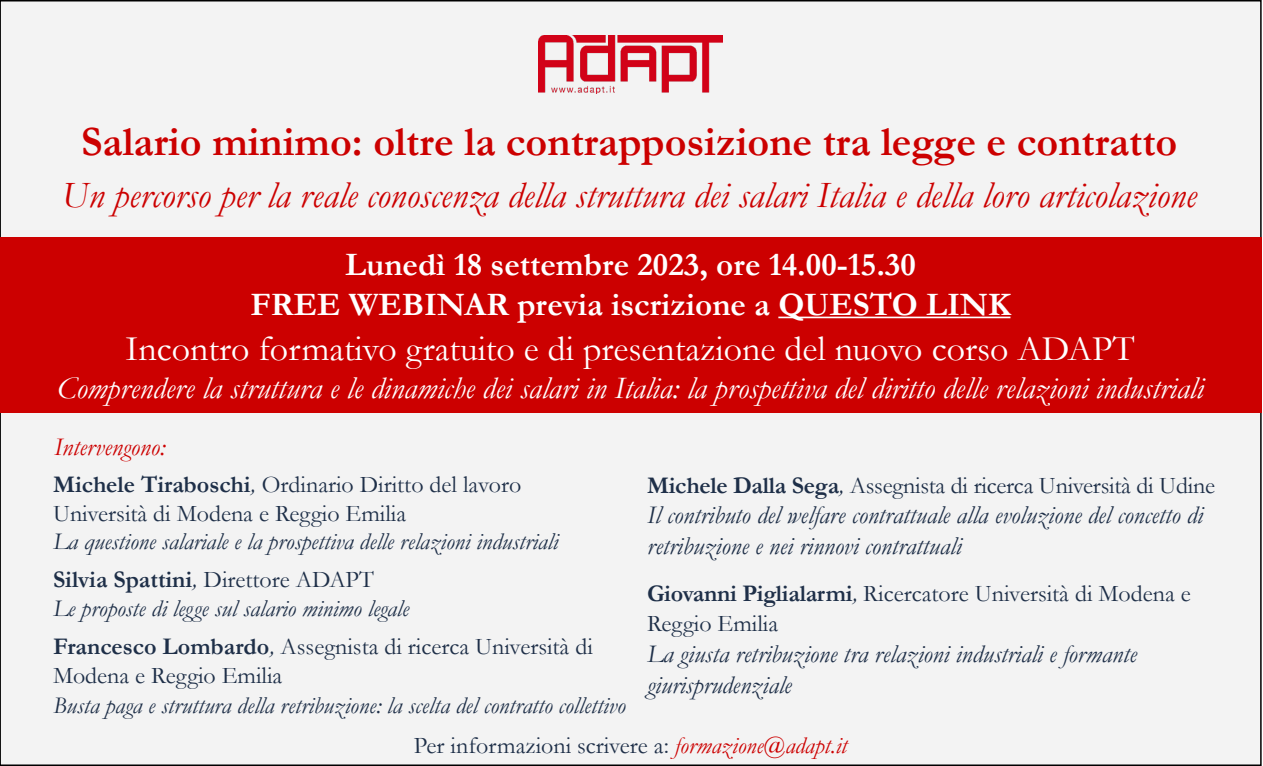
<style>
.page{position:relative;width:1263px;height:766px;background:#fff}
.page>*{position:absolute;margin:0;border:0;box-sizing:border-box;transform-origin:0 0}
.t1{font:700 42px "Garamond";color:#c00}
.t2{font:italic 37.5px "Garamond";color:#c00}
.t3{font:36px "Garamond";color:#fff}
.t4{font:700 33px/39.6px "Garamond";color:#fff;text-align:center}
.t5{font:italic 31.5px "Garamond";color:#fff}
.t6{font:italic 25.5px/30.6px "Garamond";color:#1e2f48}
.t7{font:italic 25.5px "Garamond";color:#c00}
.t8{font:24px/28.8px "Garamond";color:#1e2f48}
.t9{font:italic 24px/37.8px "Garamond";color:#1e2f48}
.s1{font-weight:700}
.s2{font-style:italic}
.s3{font-weight:700;font-style:normal}
.s4{font-style:normal}
.s5{font-style:italic;color:#c00}
</style>
<div class="page">
<div style="left:0;top:1px;width:1261px;height:764px;background:#f3f3f3"></div>
<div style="left:0;top:236px;width:1261px;height:176px;background:#c00"></div>
<hr style="left:778px;top:316px;width:232px;height:2px;background:#fff">
<img style="left:539px;top:36px;width:183px;height:57px">
<h1 class="t1" style="left:81px;top:117px;width:1098px">Salario minimo: oltre la contrapposizione tra legge e contratto</h1>
<h2 class="t2" style="left:62px;top:173px;width:1137px">Un percorso per la reale conoscenza della struttura dei salari Italia e della loro articolazione</h2>
<h3 class="t4" style="left:251px;top:244px;width:761px">Lunedì 18 settembre 2023, ore 14.00-15.30<br>FREE WEBINAR previa iscrizione a QUESTO LINK</h3>
<h3 class="t3" style="left:126px;top:327px;width:1010px">Incontro formativo gratuito e di presentazione del nuovo corso ADAPT</h3>
<h3 class="t5" style="left:57px;top:369px;width:1148px">Comprendere la struttura e le dinamiche dei salari in Italia: la prospettiva del diritto delle relazioni industriali</h3>
<p class="t7" style="left:54px;top:431px;width:113px">Intervengono:</p>
<p class="t8" style="left:53px;top:469px;width:470px"><span class="s1">Michele Tiraboschi</span><span class="s2">,</span> Ordinario Diritto del lavoro<br>Università di Modena e Reggio Emilia</p>
<p class="t9" style="left:53px;top:522px;width:507px">La questione salariale e la prospettiva delle relazioni industriali<br><span class="s3">Silvia Spattini</span>, <span class="s4">Direttore ADAPT</span></p>
<p class="t9" style="left:53px;top:589px;width:541px">Le proposte di legge sul salario minimo legale<br><span class="s3">Francesco Lombardo</span>, <span class="s4">Assegnista di ricerca Università di</span></p>
<p class="t8" style="left:53px;top:660px;width:231px">Modena e Reggio Emilia</p>
<p class="t9" style="left:53px;top:686px;width:574px">Busta paga e struttura della retribuzione: la scelta del contratto collettivo</p>
<p class="t8" style="left:647px;top:470px;width:569px"><span class="s1">Michele Dalla Sega</span><span class="s2">,</span> Assegnista di ricerca Università di Udine</p>
<p class="t6" style="left:647px;top:499px;width:558px">Il contributo del welfare contrattuale alla evoluzione del concetto di retribuzione e nei rinnovi contrattuali</p>
<p class="t8" style="left:647px;top:577px;width:545px;line-height:30.6px"><span class="s1">Giovanni Piglialarmi</span><span class="s2">,</span> Ricercatore Università di Modena e<br>Reggio Emilia</p>
<p class="t6" style="left:647px;top:638px;width:491px">La giusta retribuzione tra relazioni industriali e formante giurisprudenziale</p>
<p class="t8" style="left:414px;top:730px;width:435px">Per informazioni scrivere a: <span class="s5">formazione@adapt.it</span></p>
</div>
